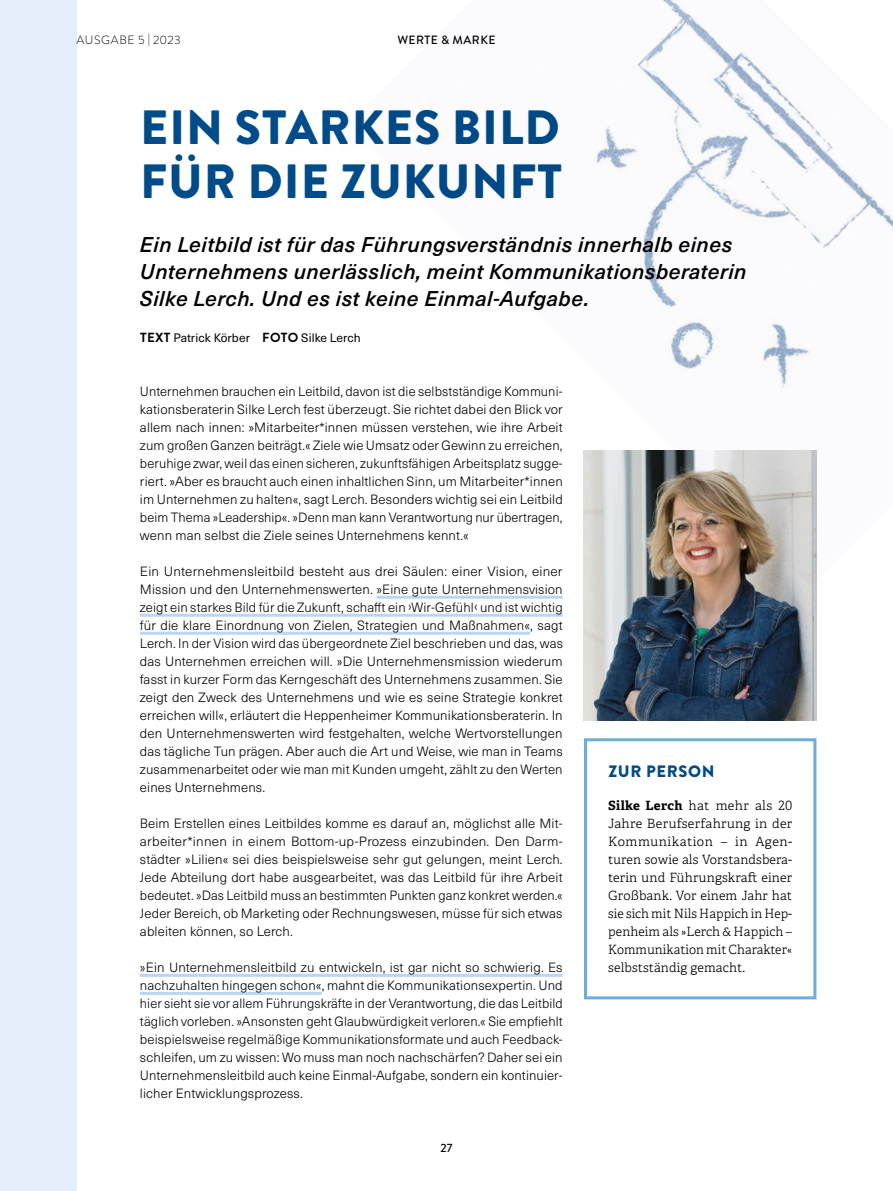
<style>
.page{position:relative;width:893px;height:1191px;background:#fff}
.page>*{position:absolute;margin:0;border:0;box-sizing:border-box;transform-origin:0 0}
.t1{font:900 48px/54px "Brandon Grotesque";letter-spacing:.02em;color:#004b89}
.t2{font:italic 500 21px/27px "Neue Haas Unica W1 G";letter-spacing:.02em;color:#000}
.t3{font:900 16.5px "Brandon Grotesque";letter-spacing:.04em;color:#004b89}
.t4{font:300 13.2px/18px "Neue Haas Unica W1 G";letter-spacing:.01em;color:#000;text-align:justify}
.t5{font:300 12.75px/18px "Adelle";letter-spacing:.005em;color:#000;text-align:justify}
.t6{font:12px "Neue Haas Unica W1 G";letter-spacing:.005em;color:#000}
.t7{font:500 12px "Brandon Grotesque";letter-spacing:.04em;color:#000}
.t8{font:300 12px "Brandon Grotesque";letter-spacing:.05em;color:#000}
.s1{font-family:"Brandon Grotesque";font-weight:700;font-size:13.2px}
.s2{font-weight:700}
</style>
<div class="page">
<div style="left:0;top:0;width:77px;height:1191px;background:#e5effb"></div>
<hr style="left:376px;top:596px;width:187px;height:3px;background:#bbd6f1">
<hr style="left:140px;top:614px;width:423px;height:3px;background:#bbd6f1">
<hr style="left:140px;top:632px;width:390px;height:3px;background:#bbd6f1">
<hr style="left:140px;top:974px;width:423px;height:3px;background:#bbd6f1">
<hr style="left:140px;top:992px;width:182px;height:3px;background:#bbd6f1">
<div style="left:584px;top:738px;width:232px;height:261px;border:3px solid #6eaddb"></div>
<img style="left:584px;top:587px;width:232px;height:133px">
<img style="left:583px;top:0;width:310px;height:587px">
<p class="t8" style="left:77px;top:32px;width:105px">AUSGABE 5 | 2023</p>
<p class="t7" style="left:397px;top:32px;width:100px">WERTE &amp; MARKE</p>
<h1 class="t1" style="left:140px;top:101px;width:423px">EIN STARKES BILD<br>FÜR DIE ZUKUNFT</h1>
<h2 class="t2" style="left:140px;top:230px;width:608px">Ein Leitbild ist für das Führungsverständnis innerhalb eines<br>Unternehmens unerlässlich, meint Kommunikationsberaterin<br>Silke Lerch. Und es ist keine Einmal-Aufgabe.</h2>
<p class="t6" style="left:140px;top:329px;width:222px"><span class="s1">TEXT</span> Patrick Körber <span class="s1">FOTO</span> Silke Lerch</p>
<p class="t4" style="left:140px;top:382px;width:424px">Unternehmen brauchen ein Leitbild, davon ist die selbstständige Kommuni&shy;kationsberaterin Silke Lerch fest überzeugt. Sie richtet dabei den Blick vor allem nach innen: »Mitarbeiter*innen müssen verstehen, wie ihre Arbeit zum großen Ganzen beiträgt.« Ziele wie Umsatz oder Gewinn zu erreichen, beruhige zwar, weil das einen sicheren, zukunftsfähigen Arbeitsplatz sugge&shy;riert. »Aber es braucht auch einen inhaltlichen Sinn, um Mitarbeiter*innen im Unternehmen zu halten«, sagt Lerch. Besonders wichtig sei ein Leitbild beim Thema »Leadership«. »Denn man kann Verantwortung nur übertragen, wenn man selbst die Ziele seines Unternehmens kennt.«</p>
<p class="t4" style="left:140px;top:562px;width:424px">Ein Unternehmensleitbild besteht aus drei Säulen: einer Vision, einer Mission und den Unternehmenswerten. »Eine gute Unternehmensvision zeigt ein starkes Bild für die Zukunft, schafft ein ›Wir-Gefühl‹ und ist wichtig für die klare Einordnung von Zielen, Strategien und Maßnahmen«, sagt Lerch. In der Vision wird das übergeordnete Ziel beschrieben und das, was das Unternehmen erreichen will. »Die Unternehmensmission wiederum fasst in kurzer Form das Kerngeschäft des Unternehmens zusammen. Sie zeigt den Zweck des Unternehmens und wie es seine Strategie konkret erreichen will«, erläutert die Heppenheimer Kommunikationsberaterin. In den Unternehmenswerten wird festgehalten, welche Wertvorstellungen das tägliche Tun prägen. Aber auch die Art und Weise, wie man in Teams zusammenarbeitet oder wie man mit Kunden umgeht, zählt zu den Werten eines Unternehmens.</p>
<p class="t4" style="left:140px;top:814px;width:424px">Beim Erstellen eines Leitbildes komme es darauf an, möglichst alle Mit&shy;arbeiter*innen in einem Bottom-up-Prozess einzubinden. Den Darm&shy;städter »Lilien« sei dies beispielsweise sehr gut gelungen, meint Lerch.<br>Jede Abteilung dort habe ausgearbeitet, was das Leitbild für ihre Arbeit bedeutet. »Das Leitbild muss an bestimmten Punkten ganz konkret werden.« Jeder Bereich, ob Marketing oder Rechnungswesen, müsse für sich etwas ableiten können, so Lerch.</p>
<p class="t4" style="left:140px;top:958px;width:424px">»Ein Unternehmensleitbild zu entwickeln, ist gar nicht so schwierig. Es nachzuhalten hingegen schon«, mahnt die Kommunikationsexpertin. Und hier sieht sie vor allem Führungskräfte in der Verantwortung, die das Leitbild täglich vorleben. »Ansonsten geht Glaubwürdigkeit verloren.« Sie empfiehlt beispielsweise regelmäßige Kommunikationsformate und auch Feedback&shy;schleifen, um zu wissen: Wo muss man noch nachschärfen? Daher sei ein Unternehmensleitbild auch keine Einmal-Aufgabe, sondern ein kontinuier&shy;licher Entwicklungsprozess.</p>
<p class="t7" style="left:440px;top:1140px;width:14px">27</p>
<p class="t3" style="left:608px;top:760px;width:108px">ZUR PERSON</p>
<p class="t5" style="left:608px;top:797px;width:185px"><span class="s2">Silke Lerch</span> hat mehr als 20<br>Jahre Berufserfahrung in der Kommunikation – in Agen&shy;turen sowie als Vorstandsbera&shy;terin und Führungskraft einer Großbank. Vor einem Jahr hat sie sich mit Nils Happich in Hep&shy;penheim als »Lerch &amp; Happich – Kommunikation mit Charakter« selbstständig gemacht.</p>
</div>
